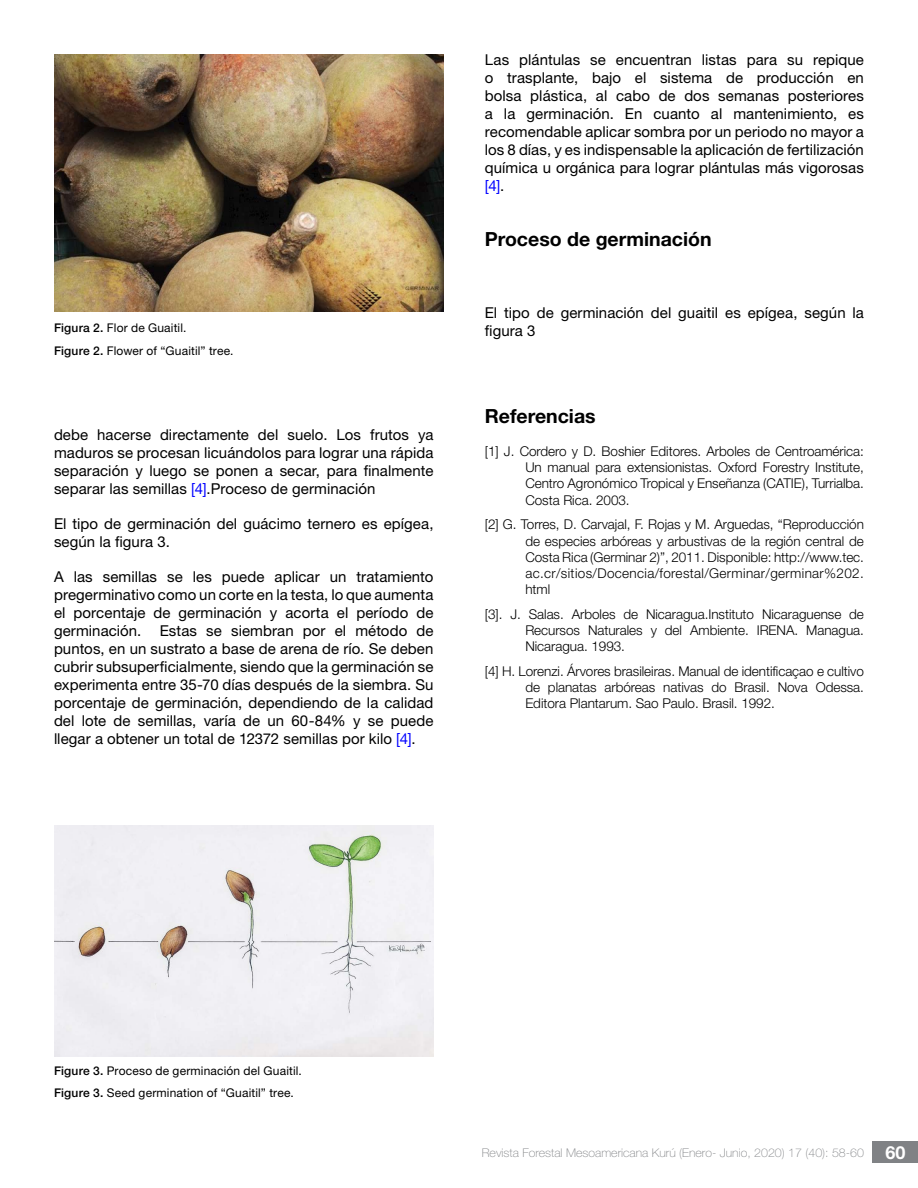
<style>
.page{position:relative;width:918px;height:1188px;background:#fff}
.page>*{position:absolute;margin:0;border:0;box-sizing:border-box;transform-origin:0 0}
.t1{font:700 19.5px "Helvetica Neue LT Std";color:#000}
.t2{font:15px/18px "Helvetica Neue LT Std";letter-spacing:.005em;color:#000;text-align:justify}
.t3{font:300 13.5px/16.2px "Helvetica Neue LT Std";letter-spacing:-.005em;color:#000;text-align:justify}
.t4{font:12px/23px "Helvetica Neue LT Std";letter-spacing:.015em;color:#000}
.t5{font:100 12px "Helvetica Neue LT Std";color:#808285}
.s1{font-weight:500}
.s2{color:#00f}
.s3{font-weight:700;font-size:18px;color:#fff}
</style>
<div class="page">
<div style="left:873px;top:1142px;width:45px;height:21px;background:#808285"></div>
<img style="left:54px;top:54px;width:389px;height:257px">
<img style="left:54px;top:825px;width:379px;height:232px">
<p class="t4" style="left:54px;top:316px;width:181px"><span class="s1">Figura 2.</span> Flor de Guaitil.<br><span class="s1">Figure 2.</span> Flower of “Guaitil” tree.</p>
<p class="t2" style="left:54px;top:425px;width:381px">debe hacerse directamente del suelo. Los frutos ya maduros se procesan licuándolos para lograr una rápida separación y luego se ponen a secar, para finalmente separar las semillas <span class="s2">[4]</span>.Proceso de germinación</p>
<p class="t2" style="left:54px;top:514px;width:381px">El tipo de germinación del guácimo ternero es epígea, según la figura 3.</p>
<p class="t2" style="left:54px;top:567px;width:381px">A las semillas se les puede aplicar un tratamiento pregerminativo como un corte en la testa, lo que aumenta el porcentaje de germinación y acorta el período de germinación. Estas se siembran por el método de puntos, en un sustrato a base de arena de río. Se deben cubrir subsuperficialmente, siendo que la germinación se experimenta entre 35-70 días después de la siembra. Su porcentaje de germinación, dependiendo de la calidad del lote de semillas, varía de un 60-84% y se puede llegar a obtener un total de 12372 semillas por kilo <span class="s2">[4]</span>.</p>
<p class="t2" style="left:485px;top:50px;width:381px">Las plántulas se encuentran listas para su repique o trasplante, bajo el sistema de producción en bolsa plástica, al cabo de dos semanas posteriores a la germinación. En cuanto al mantenimiento, es recomendable aplicar sombra por un periodo no mayor a los 8 días, y es indispensable la aplicación de fertilización química u orgánica para lograr plántulas más vigorosas <span class="s2">[4]</span>.</p>
<h1 class="t1" style="left:485px;top:227px;width:228px">Proceso de germinación</h1>
<p class="t2" style="left:485px;top:304px;width:381px">El tipo de germinación del guaitil es epígea, según la figura 3</p>
<h1 class="t1" style="left:485px;top:404px;width:112px">Referencias</h1>
<p class="t3" style="left:525px;top:443px;width:340px;text-indent:-40px">[1] J. Cordero y D. Boshier Editores. Arboles de Centroamérica:<br>Un manual para extensionistas. Oxford Forestry Institute, Centro Agronómico Tropical y Enseñanza (CATIE), Turrialba.<br>Costa Rica. 2003.</p>
<p class="t3" style="left:525px;top:516px;width:340px;text-indent:-40px">[2] G. Torres, D. Carvajal, F. Rojas y M. Arguedas, “Reproducción de especies arbóreas y arbustivas de la región central de Costa Rica (Germinar 2)”, 2011. Disponible: http://www.tec. ac.cr/sitios/Docencia/forestal/Germinar/germinar%202. html</p>
<p class="t3" style="left:525px;top:606px;width:340px;text-indent:-40px">[3]. J. Salas. Arboles de Nicaragua.Instituto Nicaraguense de Recursos Naturales y del Ambiente. IRENA. Managua.<br>Nicaragua. 1993.</p>
<p class="t3" style="left:525px;top:663px;width:340px;text-indent:-40px">[4] H. Lorenzi. Árvores brasileiras. Manual de identificaçao e cultivo de planatas arbóreas nativas do Brasil. Nova Odessa.<br>Editora Plantarum. Sao Paulo. Brasil. 1992.</p>
<p class="t4" style="left:54px;top:1059px;width:249px"><span class="s1">Figure 3.</span> Proceso de germinación del Guaitil.<br><span class="s1">Figure 3.</span> Seed germination of “Guaitil” tree.</p>
<p class="t5" style="left:482px;top:1146px;width:425px">Revista Forestal Mesoamericana Kurú (Enero- Junio, 2020) 17 (40): 58-60 <span class="s3">60</span></p>
</div>
